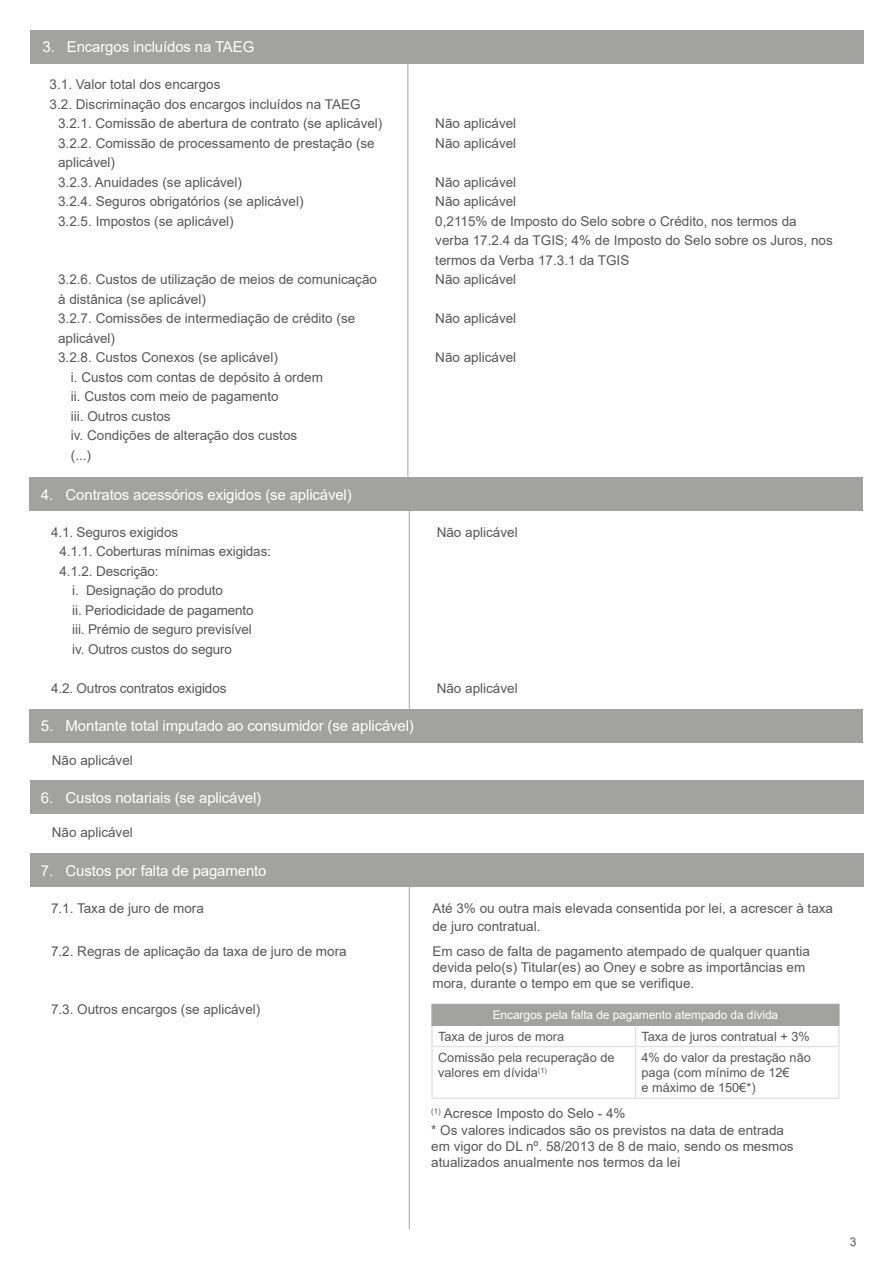
<style>
.page{position:relative;width:893px;height:1263px;background:#fff}
.page>*{position:absolute;margin:0;border:0;box-sizing:border-box;transform-origin:0 0}
.FO-Tabela-Cabecas{font:15px "Arial";letter-spacing:-.01em;color:#fff}
.FO-Tabelas-Texto_Ver{font:13.5px/19.5px "Arial";color:#575756}
.FO-Tabela-Cabecas-2{font:13.5px "Arial";letter-spacing:-.01em;color:#575756}
.t1{font:12.75px/15.3px "Arial";color:#575756}
.FO-Tabela-Cabecas-3{font:12px "Arial";letter-spacing:-.01em;color:#fff}
.t2{font:12px "Arial";color:#575756}
</style>
<div class="page">
<div style="left:30px;top:30px;width:834px;height:33px;background:#a2a2a1"></div>
<hr style="left:408px;top:61px;width:1px;height:416px;background:#a2a2a1">
<div style="left:30px;top:477px;width:833px;height:34px;background:#a2a2a1"></div>
<hr style="left:409px;top:509px;width:1px;height:200px;background:#a2a2a1">
<div style="left:30px;top:709px;width:833px;height:33px;background:#a2a2a1"></div>
<div style="left:30px;top:780px;width:833px;height:34px;background:#a2a2a1"></div>
<div style="left:30px;top:853px;width:833px;height:34px;background:#a2a2a1"></div>
<div style="left:432px;top:1004px;width:407px;height:21px;background:#a2a2a1"></div>
<svg style="left:839px;top:1005px;width:1px;height:19px"></svg>
<hr style="left:431px;top:1046px;width:204px;height:1px;background:#e2e2e2">
<hr style="left:635px;top:1046px;width:205px;height:1px;background:#e2e2e2">
<hr style="left:838px;top:1026px;width:2px;height:20px;background:#e2e2e2">
<hr style="left:838px;top:1047px;width:2px;height:51px;background:#e4e4e3">
<hr style="left:635px;top:1098px;width:205px;height:1px;background:#e4e4e3">
<hr style="left:431px;top:1026px;width:2px;height:20px;background:#e2e2e2">
<svg style="left:635px;top:1026px;width:1px;height:20px"></svg>
<hr style="left:635px;top:1047px;width:1px;height:51px;background:#e2e2e2">
<hr style="left:431px;top:1047px;width:2px;height:51px;background:#e4e4e3">
<hr style="left:431px;top:1098px;width:204px;height:1px;background:#e4e4e3">
<hr style="left:431px;top:1004px;width:204px;height:1px;background:#a8a7a7">
<svg style="left:431px;top:1005px;width:1px;height:19px"></svg>
<hr style="left:635px;top:1004px;width:205px;height:1px;background:#a8a7a7">
<hr style="left:431px;top:1024px;width:204px;height:2px;background:#a2a2a1">
<hr style="left:635px;top:1024px;width:205px;height:2px;background:#a2a2a1">
<hr style="left:409px;top:887px;width:1px;height:342px;background:#a2a2a1">
<p class="FO-Tabela-Cabecas" style="left:43px;top:36px;width:213px">3. Encargos incluídos na TAEG</p>
<p class="FO-Tabelas-Texto_Ver" style="left:50px;top:75px;width:172px">3.1. Valor total dos encargos</p>
<p class="FO-Tabelas-Texto_Ver" style="left:50px;top:94px;width:312px">3.2. Discriminação dos encargos incluídos na TAEG</p>
<p class="FO-Tabelas-Texto_Ver" style="left:58px;top:114px;width:326px">3.2.1. Comissão de abertura de contrato (se aplicável)</p>
<p class="FO-Tabelas-Texto_Ver" style="left:58px;top:133px;width:318px">3.2.2. Comissão de processamento de prestação (se aplicável)</p>
<p class="FO-Tabelas-Texto_Ver" style="left:58px;top:172px;width:185px">3.2.3. Anuidades (se aplicável)</p>
<p class="FO-Tabelas-Texto_Ver" style="left:58px;top:192px;width:247px">3.2.4. Seguros obrigatórios (se aplicável)</p>
<p class="FO-Tabelas-Texto_Ver" style="left:58px;top:211px;width:177px">3.2.5. Impostos (se aplicável)</p>
<p class="FO-Tabelas-Texto_Ver" style="left:58px;top:270px;width:320px">3.2.6. Custos de utilização de meios de comunicação à distânica (se aplicável)</p>
<p class="FO-Tabelas-Texto_Ver" style="left:58px;top:309px;width:299px">3.2.7. Comissões de intermediação de crédito (se aplicável)</p>
<p class="FO-Tabelas-Texto_Ver" style="left:58px;top:348px;width:221px">3.2.8. Custos Conexos (se aplicável)</p>
<p class="FO-Tabelas-Texto_Ver" style="left:71px;top:367px;width:254px">i. Custos com contas de depósito à ordem</p>
<p class="FO-Tabelas-Texto_Ver" style="left:71px;top:387px;width:209px">ii. Custos com meio de pagamento</p>
<p class="FO-Tabelas-Texto_Ver" style="left:71px;top:406px;width:101px">iii. Outros custos</p>
<p class="FO-Tabelas-Texto_Ver" style="left:71px;top:426px;width:228px">iv. Condições de alteração dos custos</p>
<p class="FO-Tabelas-Texto_Ver" style="left:71px;top:445px;width:22px">(...)</p>
<p class="FO-Tabela-Cabecas" style="left:41px;top:484px;width:312px">4. Contratos acessórios exigidos (se aplicável)</p>
<p class="FO-Tabela-Cabecas-2" style="left:51px;top:523px;width:129px">4.1. Seguros exigidos</p>
<p class="FO-Tabela-Cabecas-2" style="left:60px;top:542px;width:213px">4.1.1. Coberturas mínimas exigidas:</p>
<p class="FO-Tabela-Cabecas-2" style="left:60px;top:562px;width:101px">4.1.2. Descrição:</p>
<p class="FO-Tabela-Cabecas-2" style="left:72px;top:581px;width:152px">i. Designação do produto</p>
<p class="FO-Tabela-Cabecas-2" style="left:72px;top:601px;width:183px">ii. Periodicidade de pagamento</p>
<p class="FO-Tabela-Cabecas-2" style="left:72px;top:620px;width:181px">iii. Prémio de seguro previsível</p>
<p class="FO-Tabela-Cabecas-2" style="left:72px;top:640px;width:161px">iv. Outros custos do seguro</p>
<p class="FO-Tabela-Cabecas-2" style="left:51px;top:679px;width:177px">4.2. Outros contratos exigidos</p>
<p class="FO-Tabela-Cabecas" style="left:41px;top:715px;width:375px">5. Montante total imputado ao consumidor (se aplicável)</p>
<p class="FO-Tabelas-Texto_Ver" style="left:52px;top:750px;width:83px">Não aplicável</p>
<p class="FO-Tabela-Cabecas" style="left:41px;top:787px;width:222px">6. Custos notariais (se aplicável)</p>
<p class="FO-Tabelas-Texto_Ver" style="left:435px;top:114px;width:83px">Não aplicável</p>
<p class="FO-Tabelas-Texto_Ver" style="left:435px;top:133px;width:83px">Não aplicável</p>
<p class="FO-Tabelas-Texto_Ver" style="left:435px;top:172px;width:83px">Não aplicável</p>
<p class="FO-Tabelas-Texto_Ver" style="left:435px;top:192px;width:83px">Não aplicável</p>
<p class="FO-Tabelas-Texto_Ver" style="left:435px;top:211px;width:399px">0,2115% de Imposto do Selo sobre o Crédito, nos termos da verba 17.2.4 da TGIS; 4% de Imposto do Selo sobre os Juros, nos termos da Verba 17.3.1 da TGIS</p>
<p class="FO-Tabelas-Texto_Ver" style="left:435px;top:270px;width:83px">Não aplicável</p>
<p class="FO-Tabelas-Texto_Ver" style="left:435px;top:309px;width:83px">Não aplicável</p>
<p class="FO-Tabelas-Texto_Ver" style="left:435px;top:348px;width:83px">Não aplicável</p>
<p class="FO-Tabelas-Texto_Ver" style="left:437px;top:522px;width:83px">Não aplicável</p>
<p class="FO-Tabelas-Texto_Ver" style="left:437px;top:678px;width:83px">Não aplicável</p>
<p class="FO-Tabelas-Texto_Ver" style="left:52px;top:822px;width:83px">Não aplicável</p>
<p class="FO-Tabela-Cabecas" style="left:41px;top:860px;width:227px">7. Custos por falta de pagamento</p>
<p class="FO-Tabelas-Texto_Ver" style="left:51px;top:898px;width:154px">7.1. Taxa de juro de mora</p>
<p class="FO-Tabelas-Texto_Ver" style="left:432px;top:899px;width:402px;line-height:18px">Até 3% ou outra mais elevada consentida por lei, a acrescer à taxa de juro contratual.</p>
<p class="FO-Tabelas-Texto_Ver" style="left:51px;top:941px;width:297px">7.2. Regras de aplicação da taxa de juro de mora</p>
<p class="FO-Tabelas-Texto_Ver" style="left:432px;top:943px;width:379px;line-height:16.2px">Em caso de falta de pagamento atempado de qualquer quantia devida pelo(s) Titular(es) ao Oney e sobre as importâncias em mora, durante o tempo em que se verifique.</p>
<p class="FO-Tabelas-Texto_Ver" style="left:51px;top:999px;width:211px">7.3. Outros encargos (se aplicável)</p>
<p class="FO-Tabela-Cabecas-3" style="left:493px;top:1007px;width:287px">Encargos pela falta de pagamento atempado da dívida</p>
<p class="t1" style="left:438px;top:1028px;width:128px">Taxa de juros de mora</p>
<p class="t1" style="left:641px;top:1028px;width:170px">Taxa de juros contratual + 3%</p>
<p class="t1" style="left:438px;top:1049px;width:178px">Comissão pela recuperação de valores em dívida<sup>(1)</sup></p>
<p class="t1" style="left:641px;top:1049px;width:171px">4% do valor da prestação não paga (com mínimo de 12€<br>e máximo de 150€*)</p>
<p class="FO-Tabelas-Texto_Ver" style="left:431px;top:1104px;width:196px"><sup>(1)</sup> Acresce Imposto do Selo - 4%</p>
<p class="FO-Tabelas-Texto_Ver" style="left:431px;top:1122px;width:364px;line-height:16.2px">* Os valores indicados são os previstos na data de entrada em vigor do DL nº. 58/2013 de 8 de maio, sendo os mesmos atualizados anualmente nos termos da lei</p>
<p class="t2" style="left:850px;top:1234px;width:8px">3</p>
</div>
